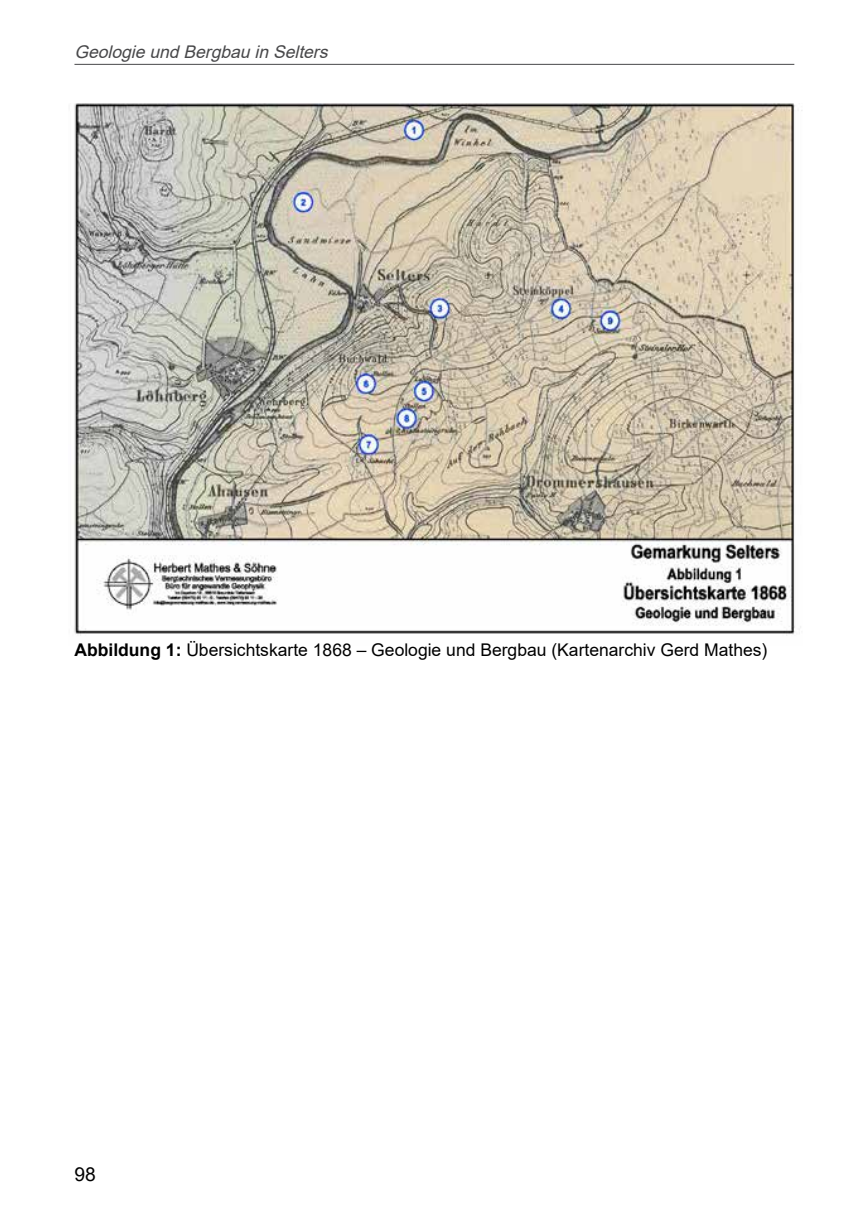
<style>
.page{position:relative;width:844px;height:1216px;background:#fff}
.page>*{position:absolute;margin:0;border:0;box-sizing:border-box;transform-origin:0 0}
.t1{font:19.25px "Arial";color:#000}
.t2{font:17.5px "Arial";color:#000}
.t3{font:italic 17.5px "Arial";color:#48484a}
.s1{font-weight:700}
</style>
<div class="page">
<hr style="left:74px;top:64px;width:720px;height:1px;background:#48484a">
<img style="left:74px;top:103px;width:728px;height:533px">
<p class="t3" style="left:74px;top:40px;width:260px">GeologieundBergbauinSelters</p>
<p class="t2" style="left:74px;top:637px;width:694px"><span class="s1">Abbildung 1:</span> Übersichtskarte 1868 – Geologie und Bergbau (Kartenarchiv Gerd Mathes)</p>
<p class="t1" style="left:74px;top:1161px;width:23px">98</p>
</div>
